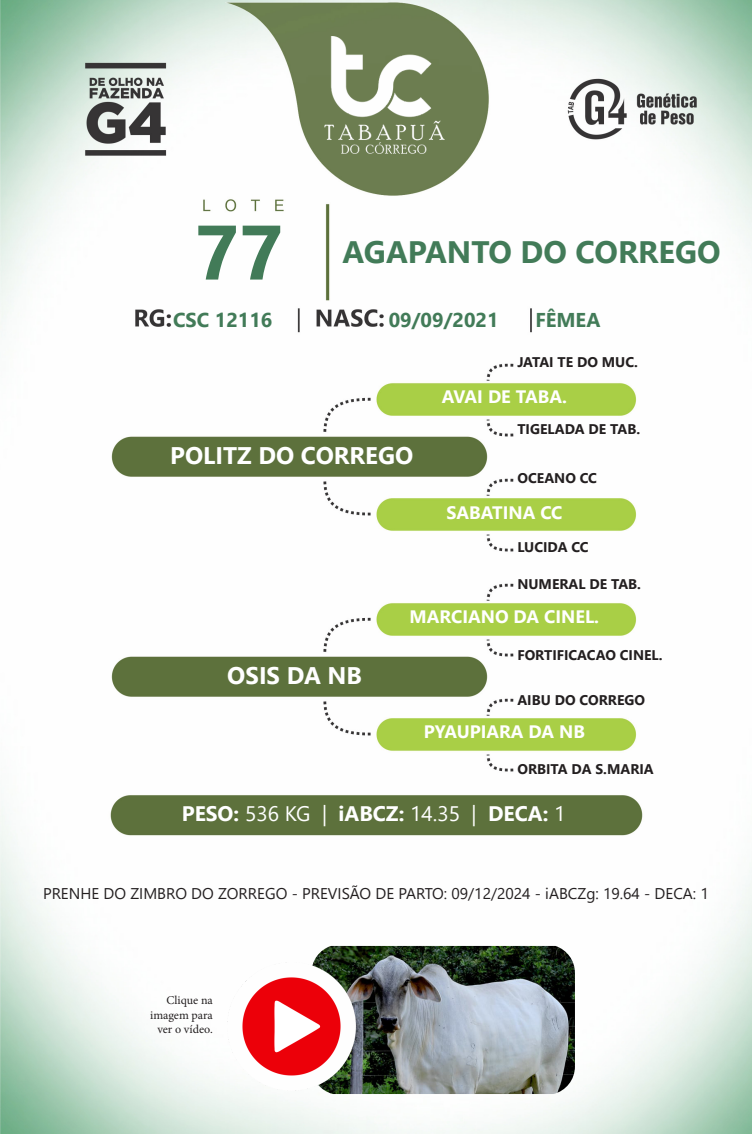
<style>
.page{position:relative;width:752px;height:1134px;background:#fff}
.page>*{position:absolute;margin:0;border:0;box-sizing:border-box;transform-origin:0 0}
.t1{font:700 77px "Segoe UI";color:#427b58}
.t2{font:700 31px "Segoe UI";color:#427b58}
.t3{font:700 24px "Segoe UI";color:#fff}
.t4{font:700 21px "Segoe UI";color:#fff}
.t5{font:700 20px "Segoe UI";color:#427b58}
.t6{font:700 18px "Segoe UI";color:#fff}
.t7{font:15.5px "Segoe UI";color:#231f20}
.t8{font:700 14px "Segoe UI";color:#231f20}
.t9{font:12px "Minion Pro";color:#231f20}
.s1{font-weight:400}
</style>
<div class="page">
<img style="left:0;top:0;width:751px;height:1134px">
<img style="left:324px;top:36px;width:120px;height:118px">
<img style="left:311px;top:946px;width:263px;height:148px">
<img style="left:227px;top:963px;width:128px;height:128px">
<p class="t1" style="left:195px;top:180px;width:90px">77</p>
<p class="t2" style="left:342px;top:222px;width:379px">AGAPANTO DO CORREGO</p>
<p class="t5" style="left:173px;top:301px;width:101px">CSC 12116</p>
<p class="t5" style="left:388px;top:301px;width:111px">09/09/2021</p>
<p class="t5" style="left:535px;top:301px;width:67px">FÊMEA</p>
<p class="t8" style="left:517px;top:349px;width:122px">JATAI TE DO MUC.</p>
<p class="t3" style="left:170px;top:433px;width:244px">POLITZ DO CORREGO</p>
<p class="t6" style="left:441px;top:380px;width:126px">AVAI DE TABA.</p>
<p class="t8" style="left:517px;top:416px;width:124px">TIGELADA DE TAB.</p>
<p class="t8" style="left:517px;top:465px;width:81px">OCEANO CC</p>
<p class="t6" style="left:446px;top:496px;width:117px">SABATINA CC</p>
<p class="t8" style="left:517px;top:534px;width:73px">LUCIDA CC</p>
<p class="t8" style="left:517px;top:571px;width:125px">NUMERAL DE TAB.</p>
<p class="t3" style="left:227px;top:652px;width:136px">OSIS DA NB</p>
<p class="t6" style="left:409px;top:600px;width:191px">MARCIANO DA CINEL.</p>
<p class="t8" style="left:517px;top:642px;width:146px">FORTIFICACAO CINEL.</p>
<p class="t8" style="left:517px;top:687px;width:129px">AIBU DO CORREGO</p>
<p class="t6" style="left:423px;top:715px;width:163px">PYAUPIARA DA NB</p>
<p class="t8" style="left:517px;top:756px;width:138px">ORBITA DA S.MARIA</p>
<p class="t4" style="left:182px;top:793px;width:385px">PESO: <span class="s1">536 KG |</span> iABCZ: <span class="s1">14.35 |</span> DECA: <span class="s1">1</span></p>
<p class="t7" style="left:43px;top:879px;width:667px">PRENHE DO ZIMBRO DO ZORREGO - PREVISÃO DE PARTO: 09/12/2024 - iABCZg: 19.64 - DECA: 1</p>
<p class="t9" style="left:166px;top:992px;width:48px">Clique na</p>
<p class="t9" style="left:150px;top:1007px;width:64px">imagem para</p>
<p class="t9" style="left:157px;top:1021px;width:57px">ver o vídeo.</p>
</div>
